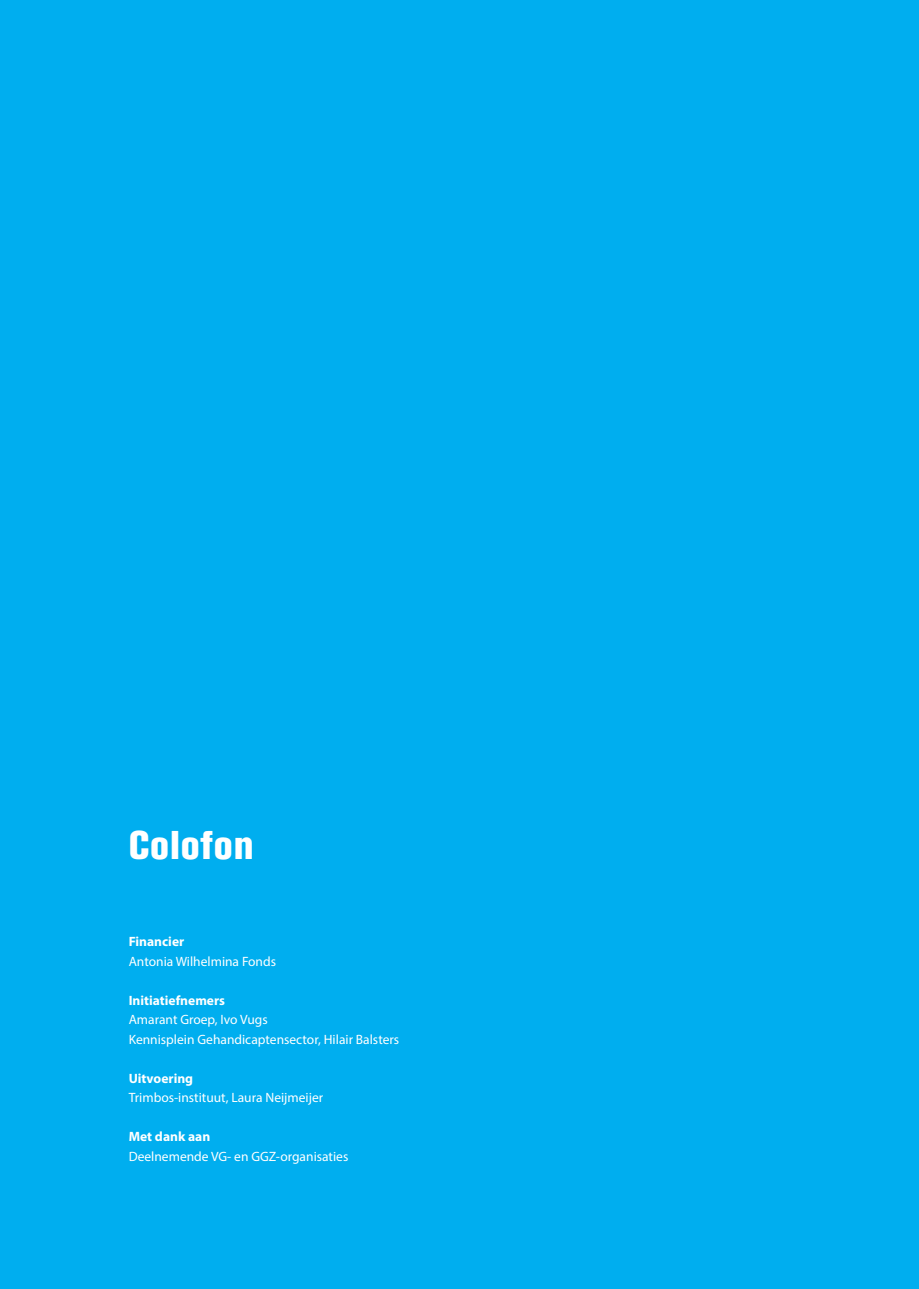
<style>
.page{position:relative;width:919px;height:1289px;background:#fff}
.page>*{position:absolute;margin:0;border:0;box-sizing:border-box;transform-origin:0 0}
.t1{font:800 condensed 39.75px "Akzidenz Grotesk BQ";letter-spacing:.02em;color:#fff}
.t2{font:13.5px/19.5px "Myriad Pro";color:#fff}
.t3{font:700 13.5px "Myriad Pro";color:#fff}
</style>
<div class="page">
<div style="left:0;top:0;width:918px;height:1288px;background:#00aeef"></div>
<h1 class="t1" style="left:129px;top:821px;width:126px">Colofon</h1>
<p class="t3" style="left:129px;top:932px;width:57px">Financier</p>
<p class="t2" style="left:129px;top:951px;width:149px">Antonia Wilhelmina Fonds</p>
<p class="t3" style="left:129px;top:991px;width:98px">Initiatiefnemers</p>
<p class="t2" style="left:129px;top:1009px;width:272px">Amarant Groep, Ivo Vugs<br>Kennisplein Gehandicaptensector, Hilair Balsters</p>
<p class="t3" style="left:129px;top:1069px;width:66px">Uitvoering</p>
<p class="t2" style="left:129px;top:1087px;width:196px">Trimbos-instituut, Laura Neijmeijer</p>
<p class="t3" style="left:129px;top:1127px;width:83px">Met dank aan</p>
<p class="t2" style="left:129px;top:1146px;width:221px">Deelnemende VG- en GGZ-organisaties</p>
</div>
